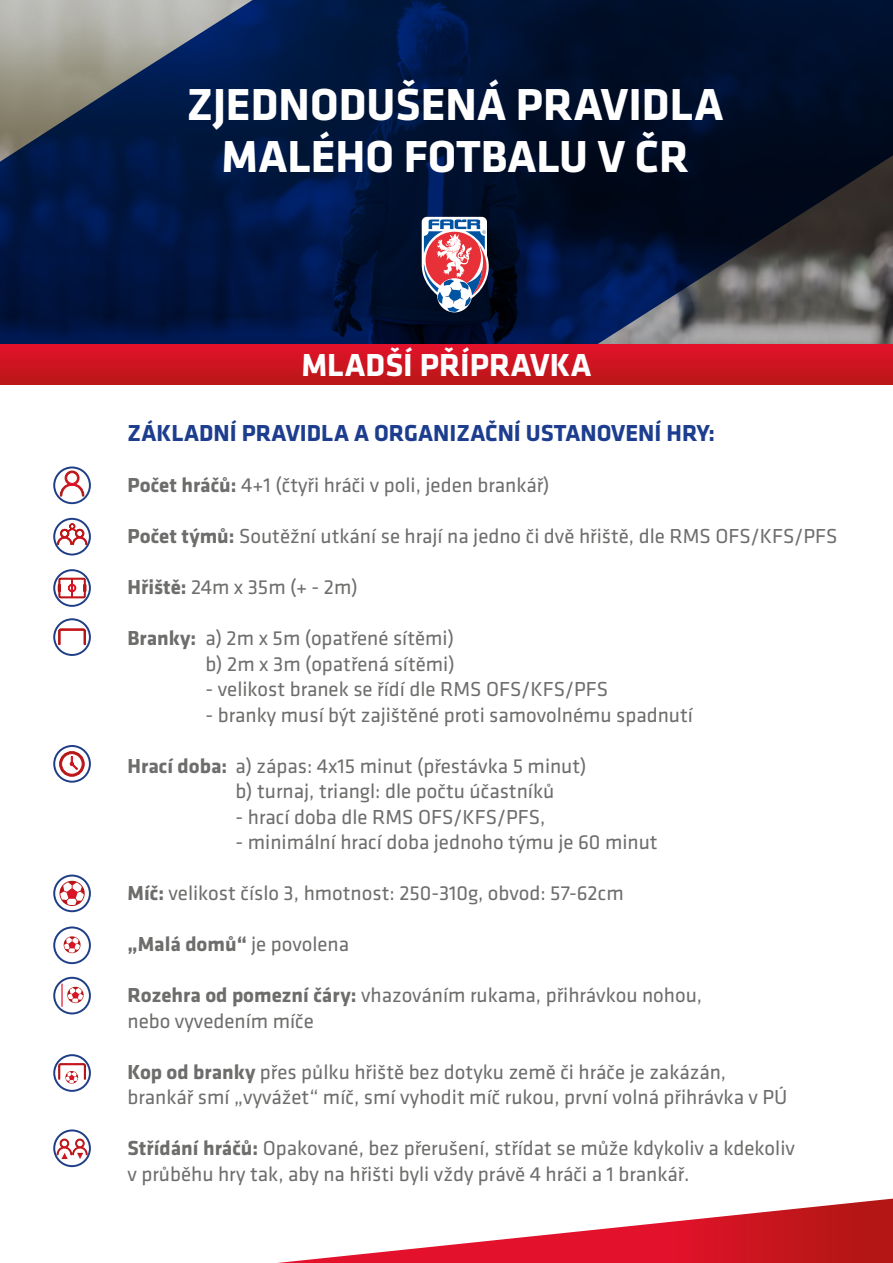
<style>
.page{position:relative;width:893px;height:1263px;background:#fff}
.page>*{position:absolute;margin:0;border:0;box-sizing:border-box;transform-origin:0 0}
.t1{font:700 46.5px/52.1px "Klavika";color:#fff;text-align:center}
.t2{font:700 33px "Klavika";color:#fff}
.t3{font:700 24px "Klavika";color:#1d3d8f}
.t4{font:21px/25.5px "Klavika";color:#6d6d6c}
.t5{font:700 21px "Klavika";color:#6d6d6c}
.s1{font-weight:700}
.s2{font-weight:400}
</style>
<div class="page">
<svg style="left:0;top:0;width:893px;height:346px;background:#132342"></svg>
<svg style="left:277px;top:1198px;width:616px;height:65px"></svg>
<svg style="left:421px;top:217px;width:68px;height:95px"></svg>
<div style="left:0;top:344px;width:892px;height:41px;background:linear-gradient(to bottom,#e4122b,#b81717)"></div>
<svg style="left:54px;top:467px;width:36px;height:36px"></svg>
<div style="left:53px;top:466px;width:38px;height:38px;border:2px solid #fff;border-radius:50%"></div>
<svg style="left:59px;top:470px;width:26px;height:27px"></svg>
<svg style="left:54px;top:519px;width:36px;height:35px"></svg>
<div style="left:53px;top:518px;width:38px;height:37px;border:2px solid #fff;border-radius:50%"></div>
<svg style="left:57px;top:523px;width:31px;height:22px"></svg>
<svg style="left:54px;top:570px;width:36px;height:36px"></svg>
<div style="left:53px;top:569px;width:38px;height:38px;border:2px solid #fff;border-radius:50%"></div>
<svg style="left:57px;top:577px;width:30px;height:22px"></svg>
<svg style="left:54px;top:619px;width:36px;height:36px"></svg>
<div style="left:53px;top:618px;width:38px;height:38px;border:2px solid #fff;border-radius:50%"></div>
<svg style="left:58px;top:628px;width:28px;height:18px"></svg>
<svg style="left:54px;top:746px;width:36px;height:36px"></svg>
<div style="left:53px;top:745px;width:38px;height:38px;border:2px solid #fff;border-radius:50%"></div>
<svg style="left:59px;top:751px;width:26px;height:26px"></svg>
<svg style="left:54px;top:875px;width:36px;height:36px"></svg>
<div style="left:53px;top:874px;width:38px;height:38px;border:2px solid #fff;border-radius:50%"></div>
<svg style="left:59px;top:881px;width:26px;height:25px"></svg>
<svg style="left:54px;top:927px;width:36px;height:36px"></svg>
<div style="left:53px;top:926px;width:38px;height:38px;border:2px solid #fff;border-radius:50%"></div>
<svg style="left:64px;top:936px;width:17px;height:17px"></svg>
<div style="left:53px;top:977px;width:38px;height:37px;border:2px solid #fff;border-radius:50%"></div>
<svg style="left:67px;top:987px;width:17px;height:16px"></svg>
<svg style="left:54px;top:1055px;width:36px;height:36px"></svg>
<div style="left:53px;top:1054px;width:38px;height:38px;border:2px solid #fff;border-radius:50%"></div>
<svg style="left:58px;top:1062px;width:29px;height:22px"></svg>
<svg style="left:54px;top:1130px;width:36px;height:36px"></svg>
<div style="left:53px;top:1129px;width:38px;height:38px;border:2px solid #fff;border-radius:50%"></div>
<svg style="left:57px;top:1138px;width:31px;height:21px"></svg>
<h1 class="t1" style="left:187px;top:79px;width:538px">ZJEDNODUŠENÁ PRAVIDLA<br>MALÉHO FOTBALU V ČR</h1>
<h2 class="t2" style="left:301px;top:347px;width:292px">MLADŠÍ PŘÍPRAVKA</h2>
<p class="t3" style="left:128px;top:420px;width:589px">ZÁKLADNÍ PRAVIDLA A ORGANIZAČNÍ USTANOVENÍ HRY:</p>
<p class="t4" style="left:128px;top:473px;width:424px"><span class="s1">Počet hráčů:</span> 4+1 (čtyři hráči v poli, jeden brankář)</p>
<p class="t4" style="left:128px;top:524px;width:711px"><span class="s1">Počet týmů:</span> Soutěžní utkání se hrají na jedno či dvě hřiště, dle RMS OFS/KFS/PFS</p>
<p class="t4" style="left:128px;top:575px;width:232px"><span class="s1">Hřiště:</span> 24m x 35m (+ - 2m)</p>
<p class="t4" style="left:128px;top:626px;width:329px;text-align:right"><span class="s1">Branky:</span> a) 2m x 5m (opatřené sítěmi) b) 2m x 3m (opatřená sítěmi)</p>
<p class="t4" style="left:206px;top:677px;width:404px">- velikost branek se řídí dle RMS OFS/KFS/PFS</p>
<p class="t4" style="left:206px;top:702px;width:489px">- branky musí být zajištěné proti samovolnému spadnutí</p>
<p class="t4" style="left:236px;top:753px;width:353px;text-indent:-108px"><span class="s1">Hrací doba:</span> a) zápas: 4x15 minut (přestávka 5 minut) b) turnaj, triangl: dle počtu účastníků</p>
<p class="t4" style="left:236px;top:804px;width:311px">- hrací doba dle RMS OFS/KFS/PFS,</p>
<p class="t4" style="left:236px;top:830px;width:424px">- minimální hrací doba jednoho týmu je 60 minut</p>
<p class="t4" style="left:128px;top:881px;width:498px"><span class="s1">Míč:</span> velikost číslo 3, hmotnost: 250-310g, obvod: 57-62cm</p>
<p class="t5" style="left:128px;top:933px;width:223px">„Malá domů“ <span class="s2">je povolena</span></p>
<p class="t4" style="left:128px;top:983px;width:576px"><span class="s1">Rozehra od pomezní čáry:</span> vhazováním rukama, přihrávkou nohou, nebo vyvedením míče</p>
<p class="t4" style="left:128px;top:1059px;width:661px"><span class="s1">Kop od branky</span> přes půlku hřiště bez dotyku země či hráče je zakázán, brankář smí „vyvážet“ míč, smí vyhodit míč rukou, první volná přihrávka v PÚ</p>
<p class="t4" style="left:128px;top:1136px;width:669px"><span class="s1">Střídání hráčů:</span> Opakované, bez přerušení, střídat se může kdykoliv a kdekoliv v průběhu hry tak, aby na hřišti byli vždy právě 4 hráči a 1 brankář.</p>
</div>
